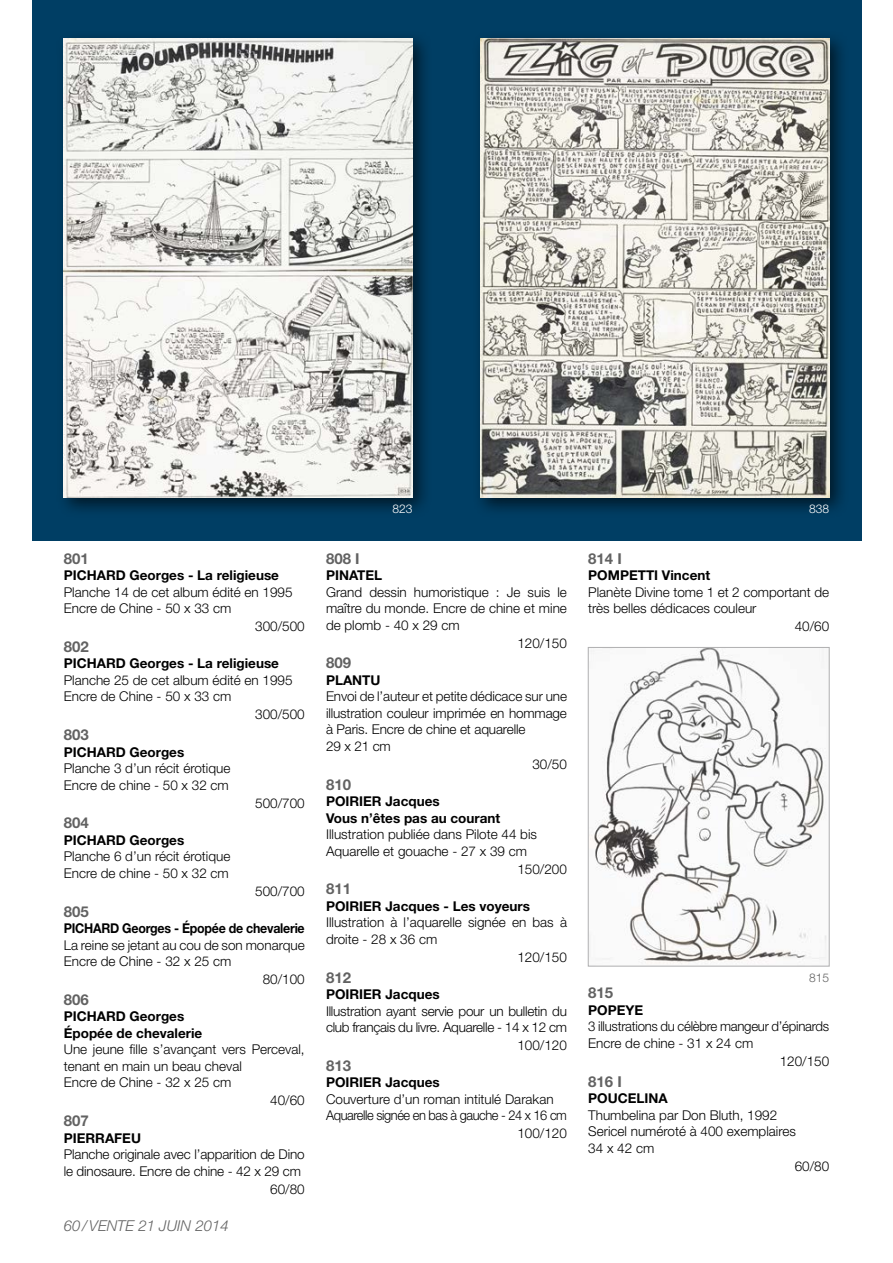
<style>
.page{position:relative;width:893px;height:1263px;background:#fff}
.page>*{position:absolute;margin:0;border:0;box-sizing:border-box;transform-origin:0 0}
.t1{font:700 15px "Helvetica Neue LT Std";color:#626262}
.t2{font:italic 300 15px "Helvetica Neue LT Std";color:#626262}
.t3{font:300 13.5px/16.5px "Helvetica Neue LT Std";color:#000}
.t4{font:700 13.5px/16.5px "Helvetica Neue LT Std";color:#000}
.t5{font:300 13.5px/16.5px "Helvetica Neue LT Std";letter-spacing:-.02em;color:#000}
.t6{font:700 13.5px "Helvetica Neue LT Std";letter-spacing:-.02em;color:#000;scale:.92 1}
.t7{font:300 12px "Helvetica Neue LT Std";color:#fff}
.t8{font:300 12px "Helvetica Neue LT Std";color:#626262}
</style>
<div class="page">
<div style="left:32px;top:0;width:829px;height:540px;background:#003e64"></div>
<img style="left:590px;top:649px;width:237px;height:315px">
<div style="left:588px;top:647px;width:241px;height:319px;border:1px solid #b0b0b1"></div>
<div style="left:55px;top:30px;width:377px;height:488px;background:#000;opacity:.6"></div>
<img style="left:64px;top:38px;width:348px;height:459px">
<div style="left:472px;top:30px;width:377px;height:488px;background:#000;opacity:.6"></div>
<img style="left:480px;top:38px;width:349px;height:459px">
<p class="t1" style="left:64px;top:549px;width:27px">801</p>
<p class="t4" style="left:64px;top:567px;width:217px">PICHARD Georges - La religieuse</p>
<p class="t3" style="left:64px;top:583px;width:230px">Planche 14 de cet album édité en 1995<br>Encre de Chine - 50 x 33 cm</p>
<p class="t3" style="left:255px;top:618px;width:51px">300/500</p>
<p class="t1" style="left:64px;top:637px;width:27px">802</p>
<p class="t4" style="left:64px;top:655px;width:217px">PICHARD Georges - La religieuse</p>
<p class="t3" style="left:64px;top:671px;width:230px">Planche 25 de cet album édité en 1995<br>Encre de Chine - 50 x 33 cm</p>
<p class="t3" style="left:255px;top:706px;width:51px">300/500</p>
<p class="t1" style="left:64px;top:725px;width:27px">803</p>
<p class="t4" style="left:64px;top:743px;width:122px">PICHARD Georges</p>
<p class="t3" style="left:64px;top:760px;width:168px">Planche 3 d’un récit érotique<br>Encre de chine - 50 x 32 cm</p>
<p class="t3" style="left:255px;top:794px;width:51px">500/700</p>
<p class="t1" style="left:64px;top:814px;width:27px">804</p>
<p class="t4" style="left:64px;top:831px;width:122px">PICHARD Georges</p>
<p class="t3" style="left:64px;top:848px;width:168px">Planche 6 d’un récit érotique<br>Encre de chine - 50 x 32 cm</p>
<p class="t3" style="left:255px;top:882px;width:51px">500/700</p>
<p class="t1" style="left:64px;top:902px;width:27px">805</p>
<p class="t6" style="left:64px;top:920px;width:263px">PICHARD Georges - Épopée de chevalerie</p>
<p class="t3" style="left:64px;top:936px;width:242px">La reine se jetant au cou de son monarque<br>Encre de Chine - 32 x 25 cm</p>
<p class="t3" style="left:263px;top:971px;width:44px">80/100</p>
<p class="t1" style="left:64px;top:990px;width:27px">806</p>
<p class="t4" style="left:64px;top:1008px;width:140px">PICHARD Georges<br>Épopée de chevalerie</p>
<p class="t3" style="left:64px;top:1041px;width:242px">Une jeune fille s’avançant vers Perceval, tenant en main un beau cheval<br>Encre de Chine - 32 x 25 cm</p>
<p class="t3" style="left:270px;top:1092px;width:36px">40/60</p>
<p class="t1" style="left:64px;top:1111px;width:27px">807</p>
<p class="t4" style="left:64px;top:1129px;width:79px">PIERRAFEU</p>
<p class="t3" style="left:64px;top:1146px;width:242px">Planche originale avec l’apparition de Dino le dinosaure. Encre de chine - 42 x 29 cm</p>
<p class="t3" style="left:270px;top:1180px;width:36px">60/80</p>
<p class="t2" style="left:64px;top:1217px;width:166px">60/VENTE 21 JUIN 2014</p>
<p class="t7" style="left:392px;top:501px;width:22px">823</p>
<p class="t1" style="left:326px;top:549px;width:35px">808 I</p>
<p class="t4" style="left:326px;top:567px;width:58px">PINATEL</p>
<p class="t3" style="left:326px;top:583px;width:242px;text-align:justify">Grand dessin humoristique : Je suis le maître du monde. Encre de chine et mine de plomb - 40 x 29 cm</p>
<p class="t3" style="left:517px;top:634px;width:51px">120/150</p>
<p class="t1" style="left:326px;top:654px;width:27px">809</p>
<p class="t4" style="left:326px;top:671px;width:56px">PLANTU</p>
<p class="t3" style="left:326px;top:688px;width:242px">Envoi de l’auteur et petite dédicace sur une illustration couleur imprimée en hommage à Paris. Encre de chine et aquarelle<br>29 x 21 cm</p>
<p class="t3" style="left:532px;top:755px;width:36px">30/50</p>
<p class="t1" style="left:326px;top:775px;width:27px">810</p>
<p class="t4" style="left:326px;top:793px;width:176px">POIRIER Jacques<br>Vous n’êtes pas au courant</p>
<p class="t3" style="left:326px;top:826px;width:213px">Illustration publiée dans Pilote 44 bis<br>Aquarelle et gouache - 27 x 39 cm</p>
<p class="t3" style="left:517px;top:860px;width:51px">150/200</p>
<p class="t1" style="left:326px;top:880px;width:27px">811</p>
<p class="t4" style="left:326px;top:897px;width:206px">POIRIER Jacques - Les voyeurs</p>
<p class="t3" style="left:326px;top:914px;width:242px">Illustration à l’aquarelle signée en bas à droite - 28 x 36 cm</p>
<p class="t3" style="left:517px;top:948px;width:51px">120/150</p>
<p class="t1" style="left:326px;top:968px;width:27px">812</p>
<p class="t4" style="left:326px;top:986px;width:115px">POIRIER Jacques</p>
<p class="t5" style="left:326px;top:1002px;width:242px">Illustration ayant servie pour un bulletin du club français du livre. Aquarelle - 14 x 12 cm</p>
<p class="t3" style="left:517px;top:1037px;width:51px">100/120</p>
<p class="t1" style="left:326px;top:1056px;width:27px">813</p>
<p class="t4" style="left:326px;top:1074px;width:115px">POIRIER Jacques</p>
<p class="t3" style="left:326px;top:1090px;width:242px">Couverture d’un roman intitulé Darakan<br>Aquarelle signée en bas à gauche - 24 x 16 cm</p>
<p class="t3" style="left:517px;top:1125px;width:51px">100/120</p>
<p class="t7" style="left:809px;top:501px;width:22px">838</p>
<p class="t1" style="left:588px;top:549px;width:35px">814 I</p>
<p class="t4" style="left:588px;top:567px;width:123px">POMPETTI Vincent</p>
<p class="t3" style="left:588px;top:583px;width:242px">Planète Divine tome 1 et 2 comportant de très belles dédicaces couleur</p>
<p class="t3" style="left:795px;top:618px;width:36px">40/60</p>
<p class="t8" style="left:809px;top:970px;width:22px">815</p>
<p class="t1" style="left:588px;top:984px;width:27px">815</p>
<p class="t4" style="left:588px;top:1001px;width:57px">POPEYE</p>
<p class="t5" style="left:588px;top:1018px;width:242px">3 illustrations du célèbre mangeur d’épinards<br>Encre de chine - 31 x 24 cm</p>
<p class="t3" style="left:780px;top:1052px;width:51px">120/150</p>
<p class="t1" style="left:588px;top:1072px;width:35px">816 I</p>
<p class="t4" style="left:588px;top:1090px;width:81px">POUCELINA</p>
<p class="t3" style="left:588px;top:1106px;width:209px">Thumbelina par Don Bluth, 1992<br>Sericel numéroté à 400 exemplaires<br>34 x 42 cm</p>
<p class="t3" style="left:795px;top:1157px;width:36px">60/80</p>
</div>
